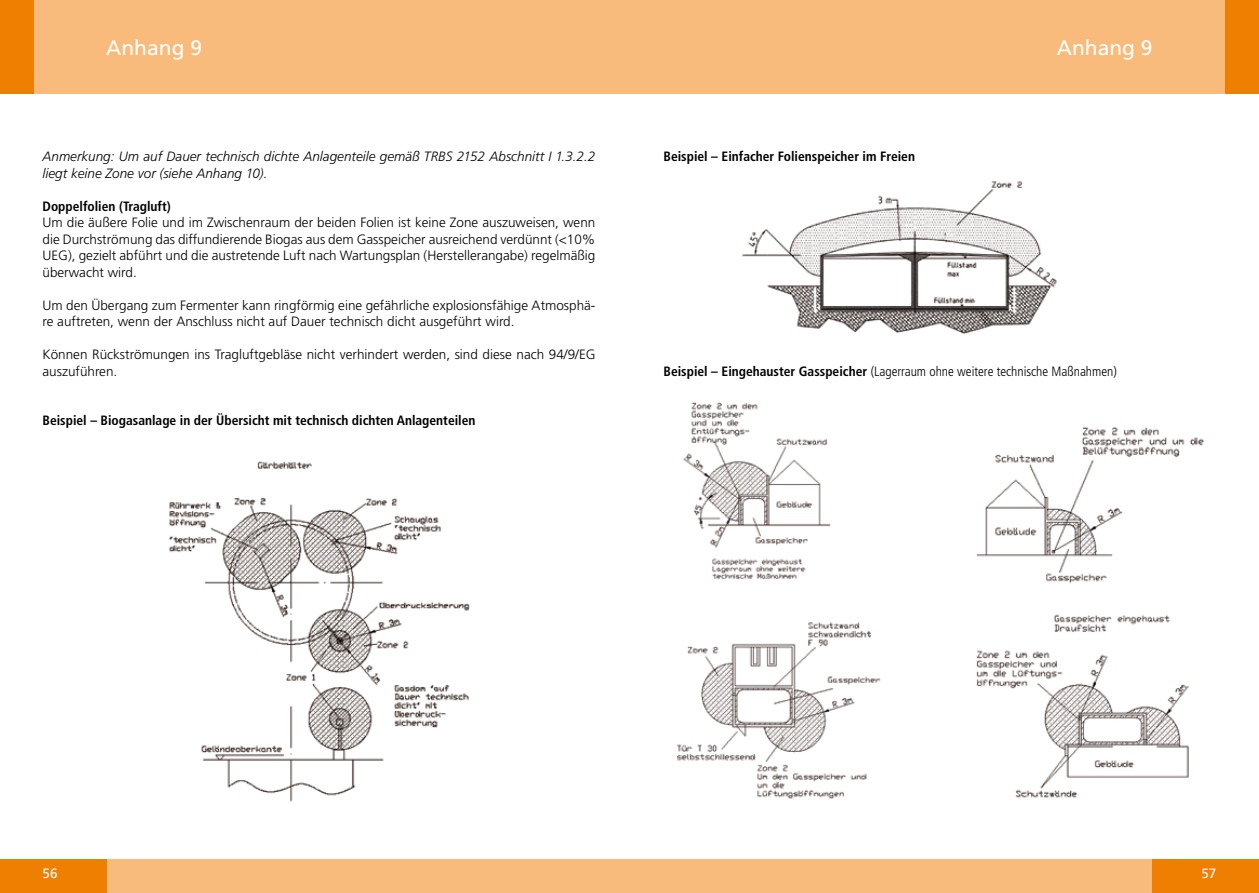
<style>
.page{position:relative;width:1259px;height:893px;background:#fff}
.page>*{position:absolute;margin:0;border:0;box-sizing:border-box;transform-origin:0 0}
.t1{font:21px "Frutiger";color:#fff}
.t2{font:300 13.5px/16.5px "Frutiger";color:#000}
.t3{font:700 condensed 13.5px "Frutiger";color:#000}
.t4{font:italic 300 13.5px/16.5px "Frutiger";color:#000}
.t5{font:300 condensed 13.5px "Frutiger";color:#000}
.t6{font:13.5px "Frutiger";color:#fff}
.s1{font-weight:700}
</style>
<div class="page">
<div style="left:0;top:859px;width:629px;height:34px;background:#f8bb7c"></div>
<div style="left:0;top:859px;width:106px;height:34px;background:#ee7f00"></div>
<div style="left:0;top:0;width:629px;height:94px;background:#f8bb7c"></div>
<div style="left:0;top:0;width:34px;height:94px;background:#ee7f00"></div>
<div style="left:629px;top:859px;width:630px;height:34px;background:#f8bb7c"></div>
<div style="left:629px;top:0;width:630px;height:94px;background:#f8bb7c"></div>
<div style="left:1152px;top:859px;width:107px;height:34px;background:#ee7f00"></div>
<div style="left:1225px;top:0;width:34px;height:94px;background:#ee7f00"></div>
<img style="left:169px;top:461px;width:301px;height:341px">
<img style="left:742px;top:181px;width:315px;height:153px">
<img style="left:683px;top:402px;width:148px;height:177px">
<img style="left:976px;top:427px;width:228px;height:157px">
<img style="left:676px;top:622px;width:205px;height:177px">
<img style="left:976px;top:614px;width:213px;height:184px">
<h1 class="t1" style="left:106px;top:35px;width:95px">Anhang 9</h1>
<h1 class="t1" style="left:1057px;top:35px;width:95px">Anhang 9</h1>
<p class="t4" style="left:43px;top:148px;width:554px">Anmerkung: Um auf Dauer technisch dichte Anlagenteile gemäß TRBS 2152 Abschnitt I 1.3.2.2 liegt keine Zone vor (siehe Anhang 10).</p>
<p class="t3" style="left:43px;top:198px;width:130px">Doppelfolien (Tragluft)</p>
<p class="t2" style="left:43px;top:214px;width:554px;text-align:justify">Um die äußere Folie und im Zwischenraum der beiden Folien ist keine Zone auszuweisen, wenn die Durchströmung das diffundierende Biogas aus dem Gasspeicher ausreichend verdünnt (&lt;10% UEG), gezielt abführt und die austretende Luft nach Wartungsplan (Herstellerangabe) regelmäßig überwacht wird.</p>
<p class="t2" style="left:43px;top:297px;width:554px">Um den Übergang zum Fermenter kann ringförmig eine gefährliche explosionsfähige Atmosphä&shy;re auftreten, wenn der Anschluss nicht auf Dauer technisch dicht ausgeführt wird.</p>
<p class="t2" style="left:43px;top:346px;width:554px">Können Rückströmungen ins Tragluftgebläse nicht verhindert werden, sind diese nach 94/9/EG auszuführen.</p>
<p class="t3" style="left:43px;top:412px;width:434px">Beispiel – Biogasanlage in der Übersicht mit technisch dichten Anlagenteilen</p>
<p class="t3" style="left:663px;top:148px;width:253px">Beispiel – Einfacher Folienspeicher im Freien</p>
<p class="t5" style="left:663px;top:363px;width:455px"><span class="s1">Beispiel – Eingehauster Gasspeicher</span> (Lagerraum ohne weitere technische Maßnahmen)</p>
<p class="t6" style="left:43px;top:865px;width:8px">56</p>
<p class="t6" style="left:1201px;top:865px;width:8px">57</p>
</div>
